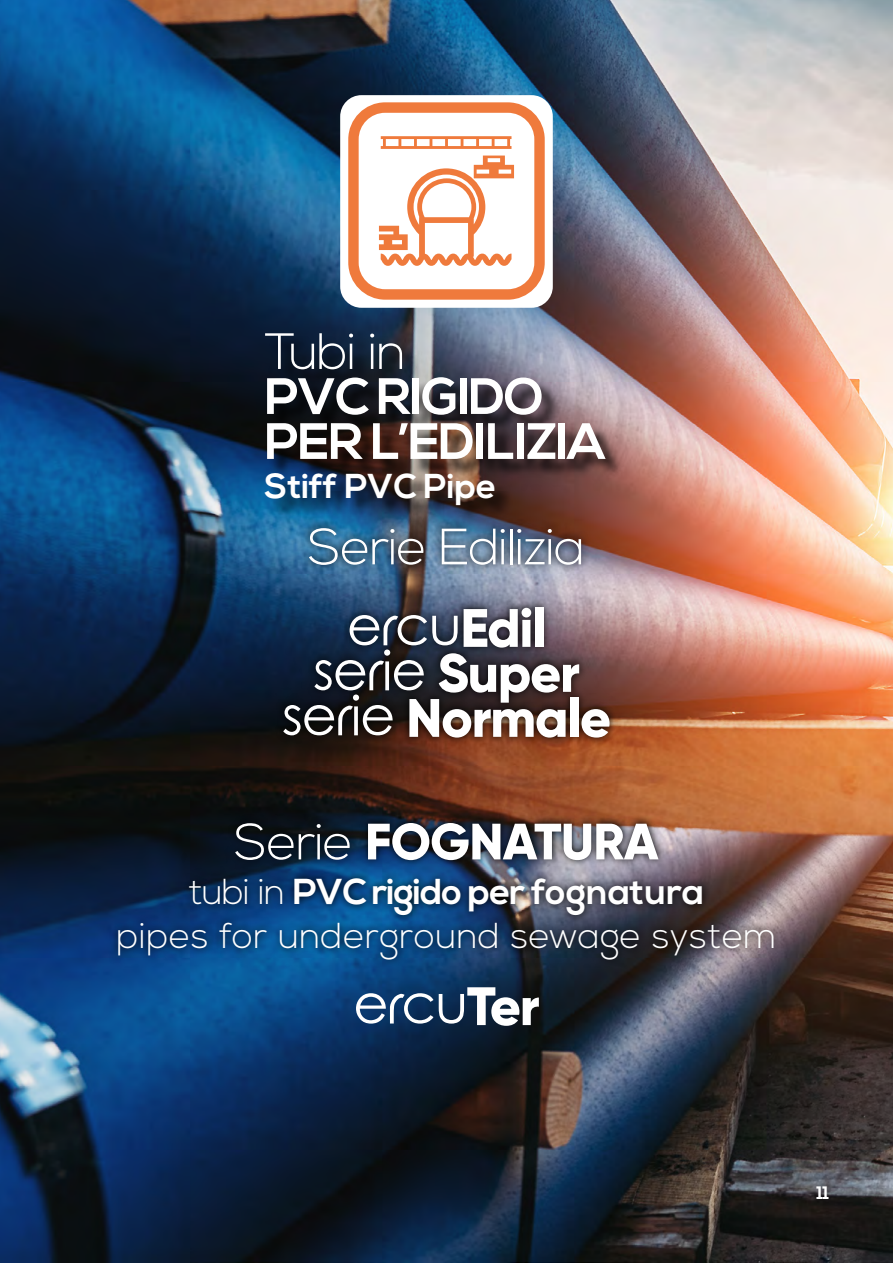
<style>
.page{position:relative;width:893px;height:1263px;background:#fff}
.page>*{position:absolute;margin:0;border:0;box-sizing:border-box;transform-origin:0 0}
.t1{font:54px/45px "Rounded Elegance";letter-spacing:-.025em;color:#fff;text-align:center}
.t2{font:800 54px "Gilroy";letter-spacing:-.025em;color:#fff}
.t3{font:700 51px/45px "Nexa";letter-spacing:-.025em;color:#fff}
.t4{font:300 51px "Nexa";letter-spacing:-.025em;color:#fff}
.t5{font:800 51px "Gilroy";letter-spacing:-.015em;color:#fff}
.t6{font:300 36px/43.2px "Nexa";letter-spacing:.01em;color:#fff;text-align:center}
.t7{font:700 34.5px "Nexa";color:#fff}
.t8{font:700 18px "Nexa";color:#fff}
.s1{font-family:"Gilroy";font-weight:800}
.s2{font-family:"Rounded Elegance";font-weight:400}
.s3{font-family:"Nexa";font-weight:300}
.s4{font-weight:700}
</style>
<div class="page">
<img style="left:0;top:0;width:893px;height:1263px">
<img style="left:276px;top:523px;width:342px;height:222px">
<div style="left:268px;top:336px;width:355px;height:187px;background:#000;opacity:.75"></div>
<img style="left:110px;top:814px;width:672px;height:153px">
<div style="left:340px;top:95px;width:213px;height:213px;background:#fff;border-radius:21px"></div>
<svg style="left:348px;top:102px;width:197px;height:198px"></svg>
<h2 class="t4" style="left:265px;top:322px;width:143px">Tubi in</h2>
<h2 class="t3" style="left:265px;top:376px;width:342px">PVC RIGIDO<br>PER L’EDILIZIA</h2>
<p class="t7" style="left:265px;top:466px;width:233px">Stiff PVC Pipe</p>
<h2 class="t4" style="left:308px;top:517px;width:279px">Serie Edilizia</h2>
<h1 class="t1" style="left:313px;top:610px;width:268px">ercu<span class="s1">Edil </span>serie <span class="s1">Super</span></h1>
<h1 class="t2" style="left:282px;top:684px;width:331px"><span class="s2">serie</span> Normale</h1>
<h2 class="t5" style="left:234px;top:809px;width:426px"><span class="s3">Serie</span> FOGNATURA</h2>
<p class="t6" style="left:116px;top:872px;width:662px">tubi in <span class="s4">PVC rigido per fognatura<br></span>pipes for underground sewage system</p>
<h1 class="t1" style="left:353px;top:989px;width:188px">ercu<span class="s1">Ter</span></h1>
<p class="t8" style="left:816px;top:1182px;width:14px">11</p>
</div>
